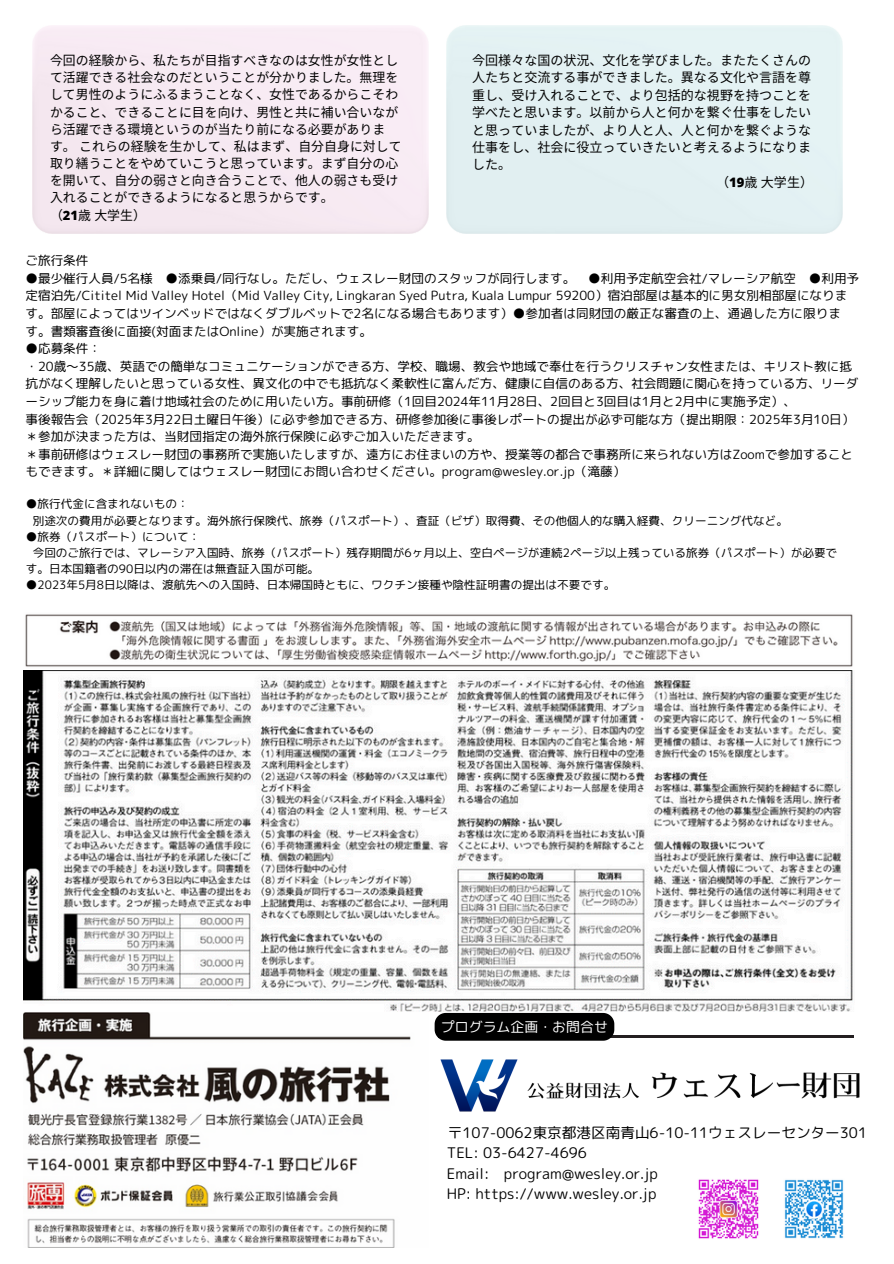
<style>
.page{position:relative;width:894px;height:1264px;background:#fff}
.page>*{position:absolute;margin:0;border:0;box-sizing:border-box;transform-origin:0 0}
.t1{font:14.55px/20.2px "rounded mplus 1 p regular";color:#000}
.t2{font:13.95px "rounded mplus 1 p regular";color:#fff}
.t3{font:13.05px "Noto Sans CJ Ksc";color:#000}
.t4{font:12.9px/17.2px "Noto Sans CJ Ksc";color:#000}
.t5{font:12.6px/17.5px "rounded mplus 1 p regular";color:#000}
.t6{font:11.55px/16px "rounded mplus 1 p regular";color:#000}
.s1{font-family:"Open Sans";font-weight:800}
</style>
<div class="page">
<img style="left:23px;top:614px;width:830px;height:397px">
<img style="left:23px;top:1012px;width:388px;height:234px">
<img style="left:527px;top:1072px;width:333px;height:27px">
<img style="left:440px;top:1059px;width:78px;height:53px">
<hr style="left:438px;top:1035px;width:415px;height:2px;background:#231f20">
<div style="left:434px;top:1012px;width:180px;height:28px;background:#000"></div>
<img style="left:698px;top:1179px;width:61px;height:60px">
<img style="left:784px;top:1179px;width:60px;height:60px">
<p class="t4" style="left:50px;top:51px;width:353px">今回の経験から、私たちが目指すべきなのは女性が女性として活躍できる社会なのだということが分かりました。無理をして男性のようにふるまうことなく、女性であるからこそわかること、できることに目を向け、男性と共に補い合いながら活躍できる環境というのが当たり前になる必要がありま<br>す。これらの経験を生かして、私はまず、自分自身に対して取り繕うことをやめていこうと思っています。まず自分の心を開いて、自分の弱さと向き合うことで、他人の弱さも受け入れることができるようになると思うからです。<br>（<span class="s1">21</span>歳大学生）</p>
<h1 class="t3" style="left:472px;top:50px;width:340px">今回様々な国の状況、文化を学びました。またたくさんの</h1>
<h1 class="t3" style="left:472px;top:67px;width:340px">人たちと交流する事ができました。異なる文化や言語を尊</h1>
<h1 class="t3" style="left:472px;top:85px;width:340px">重し、受け入れることで、より包括的な視野を持つことを</h1>
<h1 class="t3" style="left:472px;top:102px;width:340px">学べたと思います。以前から人と何かを繋ぐ仕事をしたい</h1>
<h1 class="t3" style="left:472px;top:119px;width:340px">と思っていましたが、より人と人、人と何かを繋ぐような</h1>
<h1 class="t3" style="left:472px;top:137px;width:340px">仕事をし、社会に役立っていきたいと考えるようになりま</h1>
<h1 class="t3" style="left:472px;top:154px;width:41px">した。</h1>
<h1 class="t3" style="left:716px;top:172px;width:98px">（<span class="s1">19</span>歳大学生）</h1>
<p class="t5" style="left:25px;top:251px;width:65px">ご旅行条件</p>
<p class="t5" style="left:25px;top:269px;width:835px">●最少催行人員/5名様 ●添乗員/同行なし。ただし、ウェスレー財団のスタッフが同行します。 ●利用予定航空会社/マレーシア航空 ●利用予定宿泊先/Cititel Mid Valley Hotel（Mid Valley City, Lingkaran Syed Putra, Kuala Lumpur 59200）宿泊部屋は基本的に男女別相部屋になります。部屋によってはツインベッドではなくダブルベットで2名になる場合もあります）●参加者は同財団の厳正な審査の上、通過した方に限りま<br>す。書類審査後に面接(対面またはOnline）が実施されます。</p>
<p class="t5" style="left:25px;top:339px;width:834px">●応募条件：<br>・20歳～35歳、英語での簡単なコミュニケーションができる方、学校、職場、教会や地域で奉仕を行うクリスチャン女性または、キリスト教に抵抗がなく理解したいと思っている女性、異文化の中でも抵抗なく柔軟性に富んだ方、健康に自信のある方、社会問題に関心を持っている方、リーダーシップ能力を身に着け地域社会のために用いたい方。事前研修（1回目2024年11月28日、2回目と3回目は1月と2月中に実施予定）、<br>事後報告会（2025年3月22日土曜日午後）に必ず参加できる方、研修参加後に事後レポートの提出が必ず可能な方（提出期限：2025年3月10日）＊参加が決まった方は、当財団指定の海外旅行保険に必ずご加入いただきます。<br>＊事前研修はウェスレー財団の事務所で実施いたしますが、遠方にお住まいの方や、授業等の都合で事務所に来られない方はZoomで参加することもできます。＊詳細に関してはウェスレー財団にお問い合わせください。program@wesley.or.jp（滝藤）</p>
<p class="t6" style="left:26px;top:496px;width:164px">●旅行代金に含まれないもの：</p>
<p class="t6" style="left:33px;top:512px;width:756px">別途次の費用が必要となります。海外旅行保険代、旅券（パスポート）、査証（ビザ）取得費、その他個人的な購入経費、クリーニング代など。</p>
<p class="t6" style="left:26px;top:528px;width:176px">●旅券（パスポート）について：</p>
<p class="t6" style="left:26px;top:544px;width:812px;text-indent:7px">今回のご旅行では、マレーシア入国時、旅券（パスポート）残存期間が6ヶ月以上、空白ページが連続2ページ以上残っている旅券（パスポート）が必要です。日本国籍者の90日以内の滞在は無査証入国が可能。</p>
<h1 class="t6" style="left:26px;top:576px;width:590px">●2023年5月8日以降は、渡航先への入国時、日本帰国時ともに、ワクチン接種や陰性証明書の提出は不要です。</h1>
<p class="t2" style="left:441px;top:1016px;width:168px">プログラム企画・お問合せ</p>
<p class="t1" style="left:446px;top:1122px;width:421px">〒107-0062東京都港区南青山6-10-11ウェスレーセンター301<br>TEL: 03-6427-4696<br>Email: program@wesley.or.jp<br>HP: https://www.wesley.or.jp</p>
</div>
